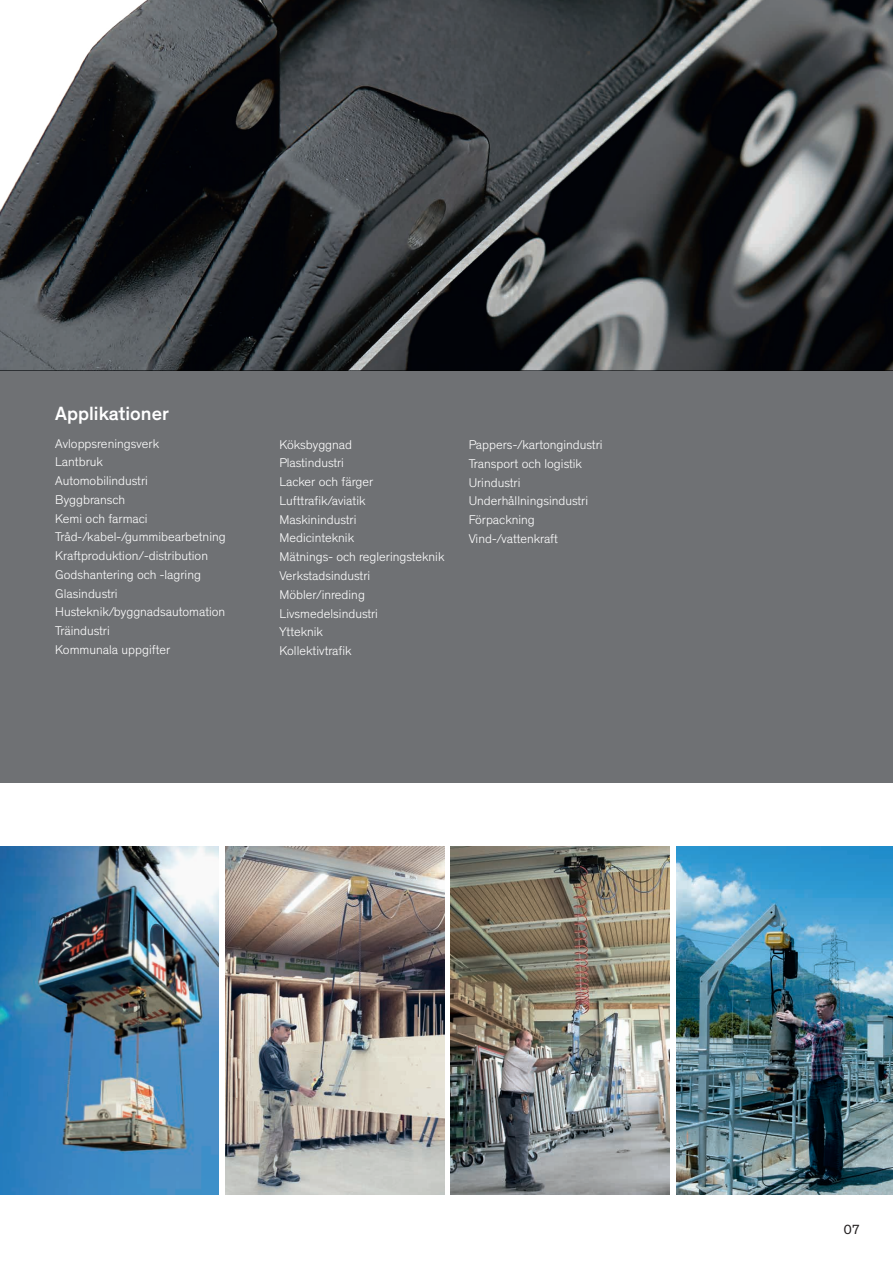
<style>
.page{position:relative;width:893px;height:1263px;background:#fff}
.page>*{position:absolute;margin:0;border:0;box-sizing:border-box;transform-origin:0 0}
.Heading_3{font:500 19.5px "Theinhardt";color:#fff}
.t1{font:13.5px "Theinhardt";color:#231f20}
.Fliesstext{font:300 12.9px "Theinhardt";color:#fff}
</style>
<div class="page">
<img style="left:225px;top:846px;width:219px;height:349px">
<img style="left:0;top:846px;width:219px;height:349px">
<img style="left:676px;top:846px;width:217px;height:349px">
<div style="left:0;top:370px;width:893px;height:412px;background:#6f7174"></div>
<img style="left:0;top:0;width:893px;height:370px">
<img style="left:451px;top:846px;width:219px;height:349px">
<p class="Heading_3" style="left:55px;top:402px;width:115px">Applikationer</p>
<p class="Fliesstext" style="left:55px;top:436px;width:105px">Avloppsreningsverk</p>
<p class="Fliesstext" style="left:55px;top:455px;width:49px">Lantbruk</p>
<p class="Fliesstext" style="left:55px;top:473px;width:94px">Automobilindustri</p>
<p class="Fliesstext" style="left:55px;top:492px;width:71px">Byggbransch</p>
<p class="Fliesstext" style="left:55px;top:511px;width:94px">Kemi och farmaci</p>
<p class="Fliesstext" style="left:55px;top:530px;width:172px">Tråd-/kabel-/gummibearbetning</p>
<p class="Fliesstext" style="left:55px;top:548px;width:154px">Kraftproduktion/-distribution</p>
<p class="Fliesstext" style="left:55px;top:567px;width:147px">Godshantering och -lagring</p>
<p class="Fliesstext" style="left:55px;top:586px;width:64px">Glasindustri</p>
<p class="Fliesstext" style="left:55px;top:605px;width:172px">Husteknik/byggnadsautomation</p>
<p class="Fliesstext" style="left:55px;top:623px;width:56px">Träindustri</p>
<p class="Fliesstext" style="left:55px;top:642px;width:116px">Kommunala uppgifter</p>
<p class="Fliesstext" style="left:279px;top:437px;width:74px">Köksbyggnad</p>
<p class="Fliesstext" style="left:279px;top:456px;width:66px">Plastindustri</p>
<p class="Fliesstext" style="left:279px;top:474px;width:95px">Lacker och färger</p>
<p class="Fliesstext" style="left:279px;top:493px;width:88px">Lufttrafik/aviatik</p>
<p class="Fliesstext" style="left:279px;top:512px;width:78px">Maskinindustri</p>
<p class="Fliesstext" style="left:279px;top:531px;width:76px">Medicinteknik</p>
<p class="Fliesstext" style="left:279px;top:549px;width:166px">Mätnings- och regleringsteknik</p>
<p class="Fliesstext" style="left:279px;top:568px;width:92px">Verkstadsindustri</p>
<p class="Fliesstext" style="left:279px;top:587px;width:87px">Möbler/inreding</p>
<p class="Fliesstext" style="left:279px;top:606px;width:100px">Livsmedelsindustri</p>
<p class="Fliesstext" style="left:279px;top:624px;width:45px">Ytteknik</p>
<p class="Fliesstext" style="left:279px;top:643px;width:74px">Kollektivtrafik</p>
<p class="Fliesstext" style="left:469px;top:437px;width:135px">Pappers-/kartongindustri</p>
<p class="Fliesstext" style="left:469px;top:456px;width:115px">Transport och logistik</p>
<p class="Fliesstext" style="left:469px;top:475px;width:53px">Urindustri</p>
<p class="Fliesstext" style="left:469px;top:493px;width:121px">Underhållningsindustri</p>
<p class="Fliesstext" style="left:469px;top:512px;width:68px">Förpackning</p>
<p class="Fliesstext" style="left:469px;top:531px;width:91px">Vind-/vattenkraft</p>
<p class="t1" style="left:844px;top:1221px;width:17px">07</p>
</div>
